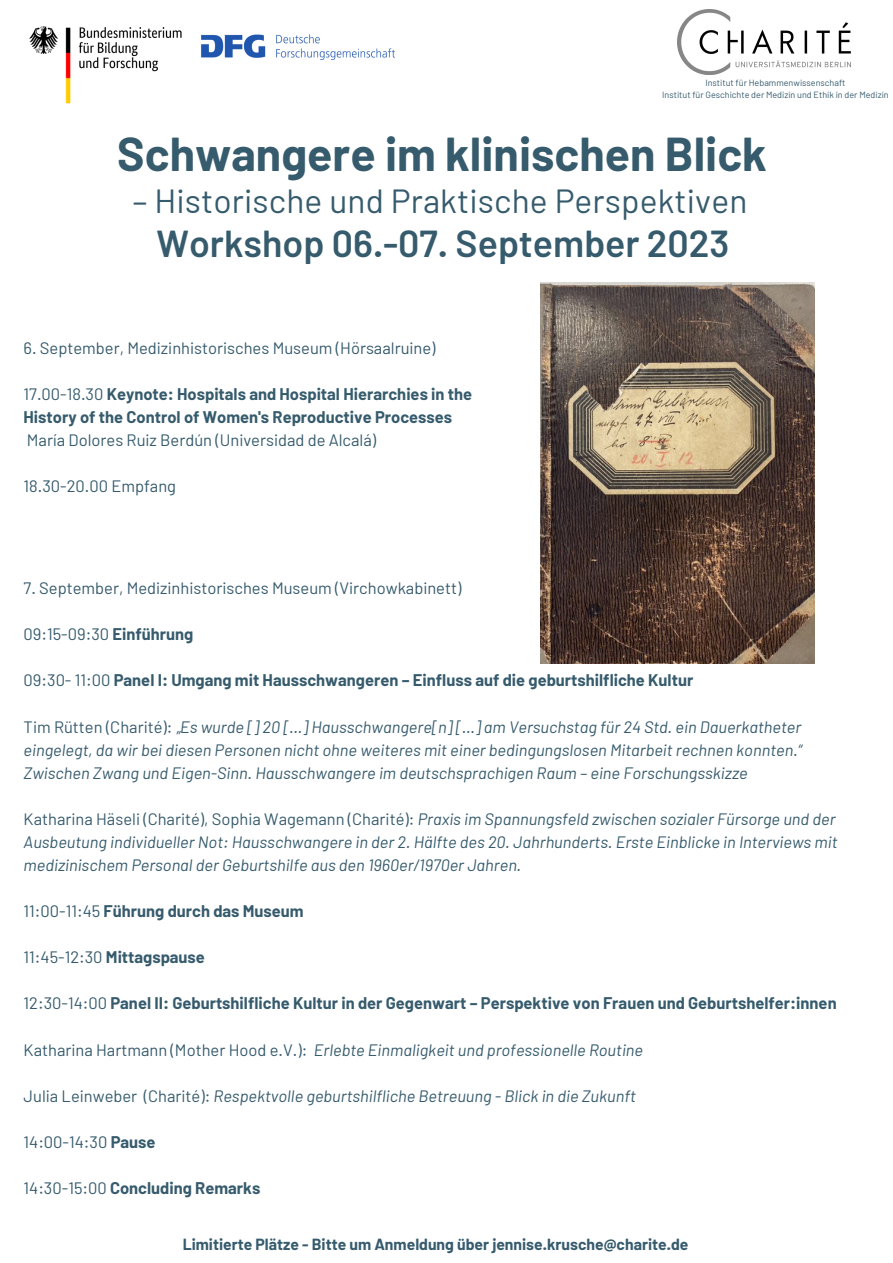
<style>
.page{position:relative;width:893px;height:1263px;background:#fff}
.page>*{position:absolute;margin:0;border:0;box-sizing:border-box;transform-origin:0 0}
.t1{font:700 46.42px "Barlow";color:#365b6d}
.t2{font:600 37.5px "Barlow";color:#365b6d}
.t3{font:33.45px "Barlow";letter-spacing:.005em;color:#365b6d}
.t4{font:italic 16.5px/23.1px "Barlow";color:#365b6d;text-align:justify}
.t5{font:700 16.5px/23.1px "Barlow";color:#365b6d}
.t6{font:16.5px "Barlow";color:#365b6d}
.t7{font:700 15.75px "Barlow";color:#365b6d}
.t8{font:9px "Barlow";color:#365b6d}
.s1{font-weight:400}
.s2{font-weight:700}
.s3{font-style:normal}
</style>
<div class="page">
<img style="left:29px;top:26px;width:153px;height:78px">
<img style="left:201px;top:34px;width:194px;height:26px">
<img style="left:677px;top:10px;width:173px;height:64px">
<img style="left:540px;top:282px;width:274px;height:382px">
<p class="t8" style="left:705px;top:77px;width:142px">Institut für Hebammenwissenschaft</p>
<p class="t8" style="left:662px;top:89px;width:228px">Institut für Geschichte der Medizin und Ethik in der Medizin</p>
<p class="t1" style="left:117px;top:124px;width:651px">Schwangere im klinischen Blick</p>
<p class="t3" style="left:133px;top:180px;width:616px">– Historische und Praktische Perspektiven</p>
<p class="t2" style="left:156px;top:219px;width:574px">Workshop 06.-07. September 2023</p>
<p class="t6" style="left:24px;top:337px;width:413px">6. September, Medizinhistorisches Museum (Hörsaalruine)</p>
<p class="t5" style="left:24px;top:382px;width:450px"><span class="s1">17.00-18.30</span> Keynote: Hospitals and Hospital Hierarchies in the<br>History of the Control of Women's Reproductive Processes</p>
<p class="t6" style="left:27px;top:429px;width:351px">María Dolores Ruiz Berdún (Universidad de Alcalá)</p>
<p class="t6" style="left:24px;top:476px;width:154px">18.30-20.00 Empfang</p>
<p class="t6" style="left:24px;top:578px;width:439px">7. September, Medizinhistorisches Museum (Virchowkabinett)</p>
<p class="t6" style="left:24px;top:624px;width:171px">09:15-09:30 <span class="s2">Einführung</span></p>
<p class="t5" style="left:24px;top:668px;width:671px"><span class="s1">09:30- 11:00</span> Panel I: Umgang mit Hausschwangeren – Einfluss auf die geburtshilfliche Kultur</p>
<p class="t4" style="left:24px;top:714px;width:780px"><span class="s3">Tim Rütten (Charité):</span> „Es wurde [] 20 […] Hausschwangere[n] […] am Versuchstag für 24 Std. ein Dauerkatheter eingelegt, da wir bei diesen Personen nicht ohne weiteres mit einer bedingungslosen Mitarbeit rechnen konnten.“ Zwischen Zwang und Eigen-Sinn. Hausschwangere im deutschsprachigen Raum – eine Forschungsskizze</p>
<p class="t4" style="left:24px;top:807px;width:815px;text-align:left"><span class="s3">Katharina Häseli (Charité), Sophia Wagemann (Charité):</span> Praxis im Spannungsfeld zwischen sozialer Fürsorge und der<br>Ausbeutung individueller Not: Hausschwangere in der 2. Hälfte des 20. Jahrhunderts. Erste Einblicke in Interviews mit medizinischem Personal der Geburtshilfe aus den 1960er/1970er Jahren.</p>
<p class="t5" style="left:24px;top:899px;width:282px"><span class="s1">11:00-11:45</span> Führung durch das Museum</p>
<p class="t5" style="left:24px;top:945px;width:183px"><span class="s1">11:45-12:30</span> Mittagspause</p>
<p class="t5" style="left:24px;top:991px;width:814px"><span class="s1">12:30-14:00</span> Panel II: Geburtshilfliche Kultur in der Gegenwart – Perspektive von Frauen und Geburtshelfer:innen</p>
<p class="t4" style="left:24px;top:1037px;width:621px"><span class="s3">Katharina Hartmann (Mother Hood e.V.):</span> Erlebte Einmaligkeit und professionelle Routine</p>
<p class="t4" style="left:24px;top:1083px;width:614px"><span class="s3">Julia Leinweber (Charité):</span> Respektvolle geburtshilfliche Betreuung - Blick in die Zukunft</p>
<p class="t6" style="left:24px;top:1131px;width:133px">14:00-14:30 <span class="s2">Pause</span></p>
<p class="t5" style="left:24px;top:1176px;width:238px"><span class="s1">14:30-15:00</span> Concluding Remarks</p>
<p class="t7" style="left:183px;top:1235px;width:507px">Limitierte Plätze - Bitte um Anmeldung über jennise.krusche@charite.de</p>
</div>
